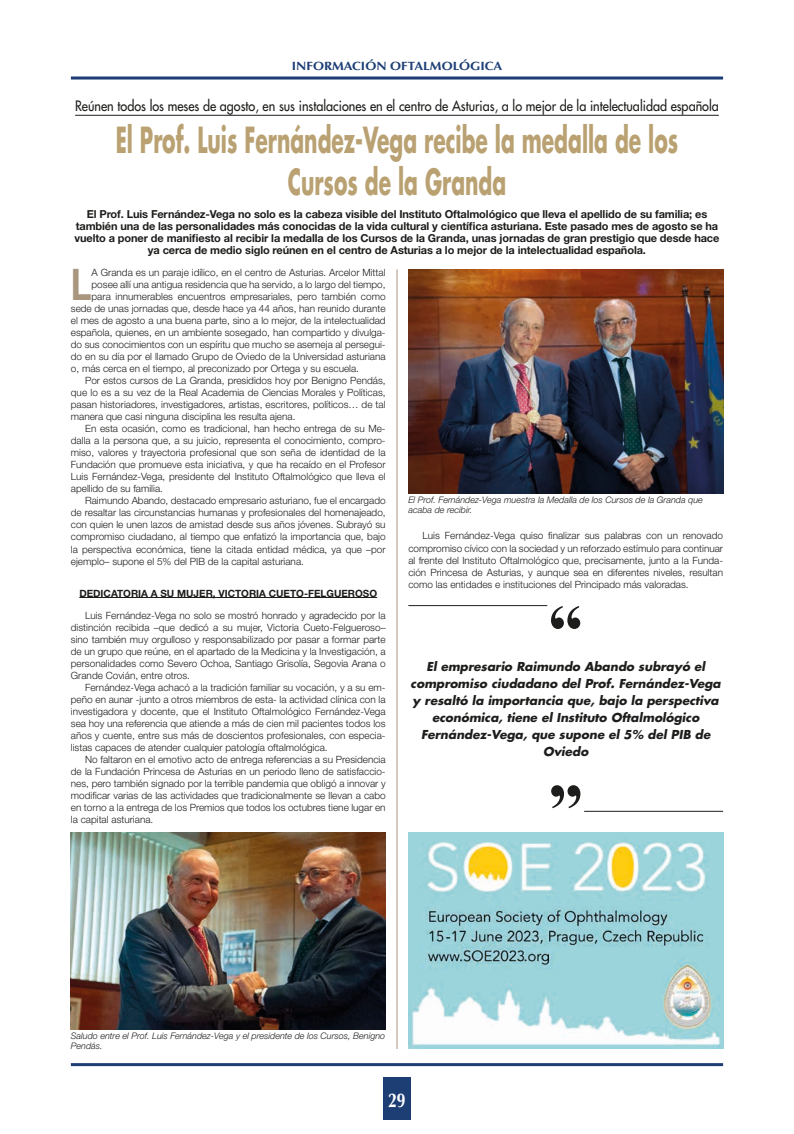
<style>
.page{position:relative;width:794px;height:1134px;background:#fff}
.page>*{position:absolute;margin:0;border:0;box-sizing:border-box;transform-origin:0 0}
.t1{font:700 70px "Times New Roman MT Std";color:#1d1d1b}
.t2{font:700 43.6px "Helvetica Neue LT Std";color:#a9967f;scale:.8 1}
.t3{font:700 35px/42px "Futura Std";color:#b9a172;text-align:center;scale:.58 1}
.t4{font:700 20px "Optima LT Std";color:#fff;scale:.8 1}
.t5{font:500 14px "Futura Std";color:#1d1d1b;scale:.9 1}
.t6{font:italic 700 12px/17px "Futura Std";color:#1d1d1b;text-align:center}
.t7{font:700 12px "Optima LT Std";color:#1c3e75;scale:1.1 1}
.t8{font:700 11px/12px "Helvetica Neue LT Std";letter-spacing:-.01em;color:#1d1d1b;text-align:center}
.t9{font:300 10px/12px "Helvetica Neue LT Std";color:#1d1d1b;text-align:justify}
.t10{font:700 10px "Helvetica Neue LT Std";color:#1d1d1b}
.t11{font:italic 300 9px/9.5px "Helvetica Neue LT Std";color:#1d1d1b}
</style>
<div class="page">
<div style="left:383px;top:1078px;width:28px;height:42px;background:#1c3e75"></div>
<hr style="left:71px;top:77px;width:652px;height:3px;background:#1c3e75">
<hr style="left:71px;top:1063px;width:652px;height:3px;background:#1c3e75">
<hr style="left:79px;top:597px;width:298px;height:1px;background:#1d1d1b">
<hr style="left:75px;top:115px;width:644px;height:1px;background:#1d1d1b">
<hr style="left:408px;top:605px;width:139px;height:1px;background:#1d1d1b">
<hr style="left:584px;top:811px;width:139px;height:1px;background:#1d1d1b">
<img style="left:408px;top:833px;width:315px;height:216px">
<hr style="left:397px;top:269px;width:1px;height:780px;background:#a9967f">
<img style="left:408px;top:269px;width:315px;height:225px">
<img style="left:71px;top:833px;width:315px;height:197px">
<p class="t7" style="left:292px;top:59px;width:193px">INFORMACIÓN OFTALMOLÓGICA</p>
<h3 class="t5" style="left:75px;top:97px;width:717px">Reúnen todos los meses de agosto, en sus instalaciones en el centro de Asturias, a lo mejor de la intelectualidad española</h3>
<h3 class="t3" style="left:116px;top:118px;width:971px">El Prof. Luis Fernández-Vega recibe la medalla de los<br>Cursos de la Granda</h3>
<p class="t8" style="left:74px;top:208px;width:646px">El Prof. Luis Fernández-Vega no solo es la cabeza visible del Instituto Oftalmológico que lleva el apellido de su familia; es también una de las personalidades más conocidas de la vida cultural y científica asturiana. Este pasado mes de agosto se ha vuelto a poner de manifiesto al recibir la medalla de los Cursos de la Granda, unas jornadas de gran prestigio que desde hace ya cerca de medio siglo reúnen en el centro de Asturias a lo mejor de la intelectualidad española.</p>
<h2 class="t2" style="left:71px;top:258px;width:27px">L</h2>
<p class="t9" style="left:92px;top:267px;width:295px">A Granda es un paraje idílico, en el centro de Asturias. Arcelor Mittal</p>
<p class="t9" style="left:92px;top:279px;width:295px">posee allí una antigua residencia que ha servido, a lo largo del tiempo,</p>
<p class="t9" style="left:92px;top:291px;width:295px">para innumerables encuentros empresariales, pero también como</p>
<p class="t9" style="left:71px;top:303px;width:316px">sede de unas jornadas que, desde hace ya 44 años, han reunido durante</p>
<p class="t9" style="left:71px;top:315px;width:316px">el mes de agosto a una buena parte, sino a lo mejor, de la intelectualidad</p>
<p class="t9" style="left:71px;top:327px;width:316px">española, quienes, en un ambiente sosegado, han compartido y divulga-</p>
<p class="t9" style="left:71px;top:339px;width:316px">do sus conocimientos con un espíritu que mucho se asemeja al persegui-</p>
<p class="t9" style="left:71px;top:351px;width:316px">do en su día por el llamado Grupo de Oviedo de la Universidad asturiana</p>
<p class="t9" style="left:71px;top:363px;width:290px">o, más cerca en el tiempo, al preconizado por Ortega y su escuela.</p>
<p class="t9" style="left:85px;top:375px;width:302px">Por estos cursos de La Granda, presididos hoy por Benigno Pendás,</p>
<p class="t9" style="left:71px;top:387px;width:316px">que lo es a su vez de la Real Academia de Ciencias Morales y Políticas,</p>
<p class="t9" style="left:71px;top:399px;width:316px">pasan historiadores, investigadores, artistas, escritores, políticos… de tal</p>
<p class="t9" style="left:71px;top:411px;width:226px">manera que casi ninguna disciplina les resulta ajena.</p>
<p class="t9" style="left:85px;top:423px;width:302px">En esta ocasión, como es tradicional, han hecho entrega de su Me-</p>
<p class="t9" style="left:71px;top:435px;width:316px">dalla a la persona que, a su juicio, representa el conocimiento, compro-</p>
<p class="t9" style="left:71px;top:447px;width:316px">miso, valores y trayectoria profesional que son seña de identidad de la</p>
<p class="t9" style="left:71px;top:459px;width:316px">Fundación que promueve esta iniciativa, y que ha recaído en el Profesor</p>
<p class="t9" style="left:71px;top:471px;width:316px">Luis Fernández-Vega, presidente del Instituto Oftalmológico que lleva el</p>
<p class="t9" style="left:71px;top:483px;width:94px">apellido de su familia.</p>
<p class="t9" style="left:85px;top:495px;width:302px">Raimundo Abando, destacado empresario asturiano, fue el encargado</p>
<p class="t9" style="left:71px;top:507px;width:316px">de resaltar las circunstancias humanas y profesionales del homenajeado,</p>
<p class="t9" style="left:71px;top:519px;width:316px">con quien le unen lazos de amistad desde sus años jóvenes. Subrayó su</p>
<p class="t9" style="left:71px;top:531px;width:316px">compromiso ciudadano, al tiempo que enfatizó la importancia que, bajo</p>
<p class="t9" style="left:71px;top:543px;width:316px">la perspectiva económica, tiene la citada entidad médica, ya que –por</p>
<p class="t9" style="left:71px;top:555px;width:235px">ejemplo– supone el 5% del PIB de la capital asturiana.</p>
<p class="t10" style="left:79px;top:587px;width:299px">DEDICATORIA A SU MUJER, VICTORIA CUETO-FELGUEROSO</p>
<p class="t9" style="left:71px;top:609px;width:316px;text-indent:14px">Luis Fernández-Vega no solo se mostró honrado y agradecido por la distinción recibida –que dedicó a su mujer, Victoria Cueto-Felgueroso– sino también muy orgulloso y responsabilizado por pasar a formar parte de un grupo que reúne, en el apartado de la Medicina y la Investigación, a personalidades como Severo Ochoa, Santiago Grisolía, Segovia Arana o Grande Covián, entre otros.</p>
<p class="t9" style="left:71px;top:681px;width:316px;text-indent:14px">Fernández-Vega achacó a la tradición familiar su vocación, y a su em&shy;peño en aunar -junto a otros miembros de esta- la actividad clínica con la investigadora y docente, que el Instituto Oftalmológico Fernández-Vega sea hoy una referencia que atiende a más de cien mil pacientes todos los años y cuente, entre sus más de doscientos profesionales, con especia&shy;listas capaces de atender cualquier patología oftalmológica.</p>
<p class="t9" style="left:71px;top:753px;width:316px;text-indent:14px">No faltaron en el emotivo acto de entrega referencias a su Presidencia de la Fundación Princesa de Asturias en un periodo lleno de satisfaccio&shy;nes, pero también signado por la terrible pandemia que obligó a innovar y modificar varias de las actividades que tradicionalmente se llevan a cabo en torno a la entrega de los Premios que todos los octubres tiene lugar en la capital asturiana.</p>
<p class="t11" style="left:408px;top:495px;width:296px">El Prof. Fernández-Vega muestra la Medalla de los Cursos de la Granda que acaba de recibir.</p>
<p class="t9" style="left:408px;top:530px;width:316px;text-indent:14px">Luis Fernández-Vega quiso finalizar sus palabras con un renovado compromiso cívico con la sociedad y un reforzado estímulo para continuar al frente del Instituto Oftalmológico que, precisamente, junto a la Funda&shy;ción Princesa de Asturias, y aunque sea en diferentes niveles, resultan como las entidades e instituciones del Principado más valoradas.</p>
<h1 class="t1" style="left:548px;top:587px;width:36px">“</h1>
<p class="t6" style="left:426px;top:658px;width:280px">El empresario Raimundo Abando subrayó el</p>
<p class="t6" style="left:410px;top:675px;width:312px">compromiso ciudadano del Prof. Fernández-Vega y resaltó la importancia que, bajo la perspectiva económica, tiene el Instituto Oftalmológico Fernández-Vega, que supone el 5% del PIB de Oviedo</p>
<h1 class="t1" style="left:548px;top:767px;width:36px">”</h1>
<p class="t11" style="left:71px;top:1031px;width:316px">Saludo entre el Prof. Luis Fernández-Vega y el presidente de los Cursos, Benigno<br>Pendás.</p>
<h3 class="t4" style="left:388px;top:1088px;width:24px">29</h3>
</div>
